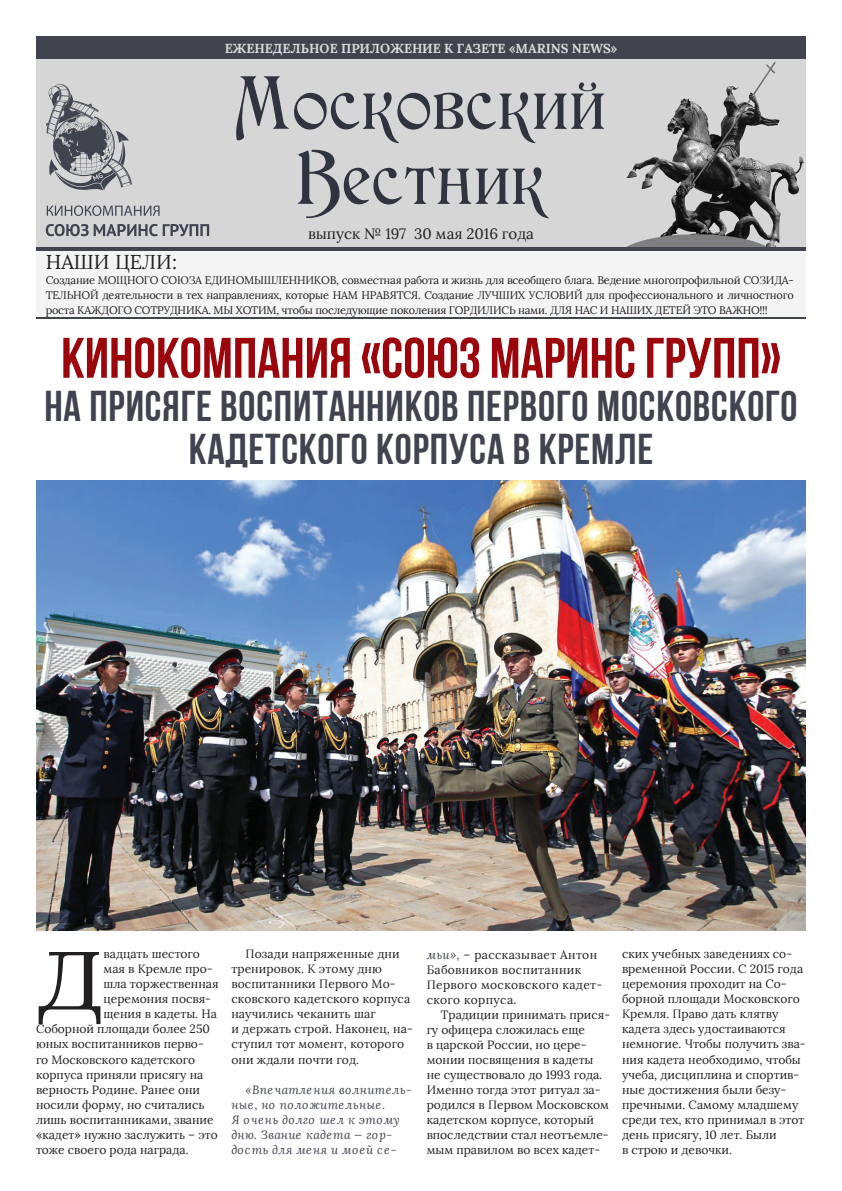
<style>
.page{position:relative;width:842px;height:1191px;background:#fff}
.page>*{position:absolute;margin:0;border:0;box-sizing:border-box;transform-origin:0 0}
.t1{font:82.1px "Lora";color:#231f20;scale:1.19 1}
.t2{font:57px "Bebas Neue Cyrillic";color:#9a060b}
.t3{font:55px/75px "Medieval";letter-spacing:.02em;color:#30343e;text-align:center}
.t4{font:43px/43px "Bebas Neue Cyrillic";letter-spacing:.02em;color:#40444e;text-align:center}
.t5{font:20px "Lora";color:#231f20}
.t6{font:15px "Lora";color:#231f20}
.t7{font:700 13px "Lora";color:#d7dbdb}
.t8{font:12px/15px "Lora";color:#231f20}
.t9{font:italic 12px/15px "Lora";letter-spacing:.03em;color:#40444e}
.t10{font:12px/15px "Lora";letter-spacing:.03em;color:#231f20}
.t11{font:11px/15px "Lora";letter-spacing:-.02em;color:#231f20;text-align:justify}
.s1{font-style:italic;color:#40444e}
</style>
<div class="page">
<img style="left:36px;top:480px;width:770px;height:451px">
<img style="left:36px;top:59px;width:770px;height:188px">
<div style="left:36px;top:36px;width:770px;height:23px;background:#40444e"></div>
<div style="left:36px;top:247px;width:770px;height:70px;background:#f4f4f4"></div>
<hr style="left:36px;top:317px;width:770px;height:2px;background:#40444e">
<svg style="left:46px;top:84px;width:86px;height:106px"></svg>
<svg style="left:46px;top:224px;width:163px;height:12px"></svg>
<svg style="left:47px;top:205px;width:113px;height:11px"></svg>
<hr style="left:36px;top:247px;width:770px;height:3px;background:#40444e">
<p class="t7" style="left:225px;top:40px;width:394px">ЕЖЕНЕДЕЛЬНОЕ ПРИЛОЖЕНИЕ К ГАЗЕТЕ «MARINS NEWS»</p>
<h3 class="t3" style="left:236px;top:66px;width:372px">Московский<br>Вестник</h3>
<p class="t6" style="left:308px;top:225px;width:227px">выпуск № 197 30 мая 2016 года</p>
<p class="t11" style="left:46px;top:273px;width:749px">Создание МОЩНОГО СОЮЗА ЕДИНОМЫШЛЕННИКОВ, совместная работа и жизнь для всеобщего блага. Ведение многопрофильной СОЗИДА-ТЕЛЬНОЙ деятельности в тех направлениях, которые НАМ НРАВЯТСЯ. Создание ЛУЧШИХ УСЛОВИЙ для профессионального и личностного роста КАЖДОГО СОТРУДНИКА. МЫ ХОТИМ, чтобы последующие поколения ГОРДИЛИСЬ нами. ДЛЯ НАС И НАШИХ ДЕТЕЙ ЭТО ВАЖНО!!!</p>
<h3 class="t5" style="left:46px;top:250px;width:133px">НАШИ ЦЕЛИ:</h3>
<h2 class="t2" style="left:61px;top:326px;width:721px">КИНОКОМПАНИЯ «СОЮЗ МАРИНС ГРУПП»</h2>
<h3 class="t4" style="left:44px;top:384px;width:755px">на присяге воспитанников Первого московского кадетского корпуса в Кремле</h3>
<h1 class="t1" style="left:36px;top:930px;width:58px">Д</h1>
<p class="t8" style="left:104px;top:946px;width:98px">вадцать шестого</p>
<p class="t8" style="left:104px;top:961px;width:111px">мая в Кремле про-</p>
<p class="t8" style="left:104px;top:976px;width:117px">шла торжественная</p>
<p class="t8" style="left:104px;top:991px;width:109px">церемония посвя-</p>
<p class="t8" style="left:104px;top:1006px;width:115px">щения в кадеты. На</p>
<p class="t8" style="left:36px;top:1021px;width:176px">Соборной площади более 250</p>
<p class="t8" style="left:36px;top:1036px;width:169px">юных воспитанников перво-</p>
<p class="t8" style="left:36px;top:1051px;width:161px">го Московского кадетского</p>
<p class="t8" style="left:36px;top:1066px;width:169px">корпуса приняли присягу на</p>
<p class="t8" style="left:36px;top:1081px;width:166px">верность Родине. Ранее они</p>
<p class="t8" style="left:36px;top:1096px;width:170px">носили форму, но считались</p>
<p class="t8" style="left:36px;top:1111px;width:179px">лишь воспитанниками, звание</p>
<p class="t8" style="left:36px;top:1126px;width:183px">«кадет» нужно заслужить – это</p>
<p class="t8" style="left:36px;top:1141px;width:154px">тоже своего рода награда.</p>
<p class="t8" style="left:231px;top:946px;width:183px;text-indent:14px">Позади напряженные дни тренировок. К этому дню воспитанники Первого Мо&shy;сковского кадетского корпуса научились чеканить шаг<br>и держать строй. Наконец, на&shy;ступил тот момент, которого они ждали почти год.</p>
<p class="t9" style="left:231px;top:1082px;width:182px;text-indent:14px">«Впечатления волнитель&shy;ные, но положительные.<br>Я очень долго шел к этому дню. Звание кадета — гор&shy;дость для меня и моей се-</p>
<p class="t10" style="left:427px;top:947px;width:177px"><span class="s1">мьи»,</span> – рассказывает Антон<br>Бабовников воспитанник<br>Первого московского кадет&shy;ского корпуса.</p>
<p class="t8" style="left:427px;top:1007px;width:185px;text-indent:14px">Традиции принимать прися&shy;гу офицера сложилась еще<br>в царской России, но цере&shy;монии посвящения в кадеты не существовало до 1993 года.<br>Именно тогда этот ритуал за&shy;родился в Первом Московском кадетском корпусе, который впоследствии стал неотъемле&shy;мым правилом во всех кадет-</p>
<p class="t8" style="left:622px;top:946px;width:185px">ских учебных заведениях со&shy;временной России. С 2015 года церемония проходит на Со&shy;борной площади Московского<br>Кремля. Право дать клятву кадета здесь удостаиваются немногие. Чтобы получить зва&shy;ния кадета необходимо, чтобы учеба, дисциплина и спортив&shy;ные достижения были безу&shy;пречными. Самому младшему среди тех, кто принимал в этот день присягу, 10 лет. Были<br>в строю и девочки.</p>
</div>
